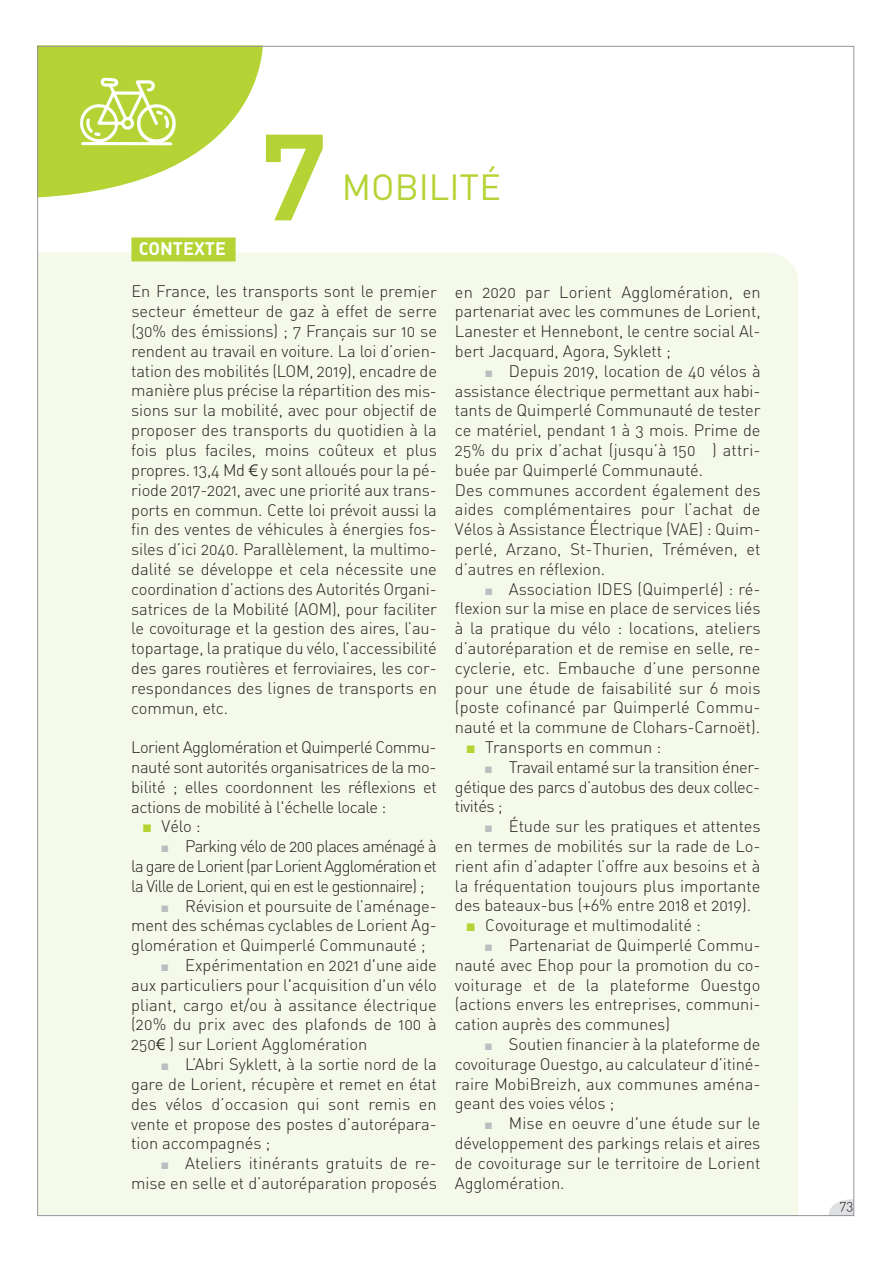
<style>
.page{position:relative;width:893px;height:1263px;background:#fff}
.page>*{position:absolute;margin:0;border:0;box-sizing:border-box;transform-origin:0 0}
.t1{font:120px "DIN Bold Alternate";color:#b5d334}
.t2{font:36px "DIN Regular Alternate";color:#b5d334}
.t3{font:18px "DIN Bold Alternate";color:#fff}
.t4{font:16.5px/19.8px "DIN Light Alternate";letter-spacing:-.005em;color:#231f20;text-align:justify}
.t5{font:16.5px "DIN Light Alternate";letter-spacing:-.045em;color:#231f20}
.t6{font:16.5px "DIN Light Alternate";letter-spacing:-.025em;color:#231f20}
.t7{font:16.5px "DIN Light Alternate";letter-spacing:-.03em;color:#231f20}
.t8{font:16.5px "DIN Light Alternate";letter-spacing:-.035em;color:#231f20}
.t9{font:13.5px "DIN Light Alternate";color:#231f20}
.s1{font-family:"Frutiger";font-weight:300}
.s2{font-family:"Monotype Sorts";font-size:10.5px;color:#b5d334}
.s3{font-family:"Monotype Sorts";font-size:9px;color:#bcbdc0}
</style>
<div class="page">
<div style="left:39px;top:252px;width:759px;height:962px;background:#f5f9e9"></div>
<svg style="left:829px;top:1199px;width:23px;height:15px"></svg>
<div style="left:131px;top:237px;width:105px;height:24px;background:#b5d334"></div>
<svg style="left:37px;top:45px;width:230px;height:152px"></svg>
<h1 class="t1" style="left:261px;top:121px;width:68px">7</h1>
<h2 class="t2" style="left:342px;top:174px;width:161px">MOBILITÉ</h2>
<p class="t3" style="left:139px;top:243px;width:89px">CONTEXTE</p>
<p class="t4" style="left:131px;top:284px;width:307px">En France, les transports sont le premier secteur émetteur de gaz à effet de serre (30% des émissions) ; 7 Français sur 10 se rendent au travail en voiture. La loi d’orien&shy;tation des mobilités (LOM, 2019), encadre de manière plus précise la répartition des mis&shy;sions sur la mobilité, avec pour objectif de proposer des transports du quotidien à la fois plus faciles, moins coûteux et plus propres. 13,4 Md <span class="s1">€</span> y sont alloués pour la pé&shy;riode 2017-2021, avec une priorité aux trans&shy;ports en commun. Cette loi prévoit aussi la fin des ventes de véhicules à énergies fos&shy;siles d’ici 2040. Parallèlement, la multimo&shy;dalité se développe et cela nécessite une coordination d’actions des Autorités Organi&shy;satrices de la Mobilité (AOM), pour faciliter le covoiturage et la gestion des aires, l’au&shy;topartage, la pratique du vélo, l’accessibilité des gares routières et ferroviaires, les cor&shy;respondances des lignes de transports en commun, etc.</p>
<p class="t8" style="left:131px;top:741px;width:307px">Lorient Agglomération et Quimperlé Commu-</p>
<p class="t6" style="left:131px;top:761px;width:307px">nauté sont autorités organisatrices de la mo-</p>
<p class="t4" style="left:131px;top:779px;width:307px">bilité ; elles coordonnent les réflexions et</p>
<p class="t6" style="left:131px;top:801px;width:257px">actions de mobilité à l'échelle locale :</p>
<p class="t4" style="left:143px;top:818px;width:59px"><span class="s2">N</span> Vélo :</p>
<p class="t5" style="left:162px;top:840px;width:277px"><span class="s3">N</span> Parking vélo de 200 places aménagé à</p>
<p class="t5" style="left:131px;top:860px;width:307px">la gare de Lorient (par Lorient Agglomération et</p>
<p class="t5" style="left:131px;top:880px;width:295px">la Ville de Lorient, qui en est le gestionnaire) ;</p>
<p class="t4" style="left:162px;top:898px;width:277px"><span class="s3">N</span> Révision et poursuite de l’aménage-</p>
<p class="t4" style="left:131px;top:917px;width:307px">ment des schémas cyclables de Lorient Ag-</p>
<p class="t4" style="left:131px;top:937px;width:296px">glomération et Quimperlé Communauté ;</p>
<p class="t4" style="left:162px;top:957px;width:277px"><span class="s3">N</span> Expérimentation en 2021 d'une aide</p>
<p class="t4" style="left:131px;top:977px;width:307px">aux particuliers pour l'acquisition d'un vélo</p>
<p class="t4" style="left:131px;top:997px;width:307px">pliant, cargo et/ou à assitance électrique</p>
<p class="t4" style="left:131px;top:1016px;width:307px">(20% du prix avec des plafonds de 100 à</p>
<p class="t4" style="left:131px;top:1036px;width:238px">250<span class="s1">€</span> ) sur Lorient Agglomération</p>
<p class="t4" style="left:162px;top:1056px;width:277px"><span class="s3">N</span> L’Abri Syklett, à la sortie nord de la</p>
<p class="t4" style="left:131px;top:1076px;width:307px">gare de Lorient, récupère et remet en état</p>
<p class="t4" style="left:131px;top:1096px;width:307px">des vélos d’occasion qui sont remis en</p>
<p class="t4" style="left:131px;top:1116px;width:307px">vente et propose des postes d’autorépara-</p>
<p class="t4" style="left:131px;top:1135px;width:141px">tion accompagnés ;</p>
<p class="t4" style="left:162px;top:1155px;width:277px"><span class="s3">N</span> Ateliers itinérants gratuits de re-</p>
<p class="t4" style="left:131px;top:1175px;width:307px">mise en selle et d’autoréparation proposés</p>
<p class="t4" style="left:455px;top:284px;width:307px">en 2020 par Lorient Agglomération, en partenariat avec les communes de Lorient, Lanester et Hennebont, le centre social Al&shy;bert Jacquard, Agora, Syklett ;</p>
<p class="t4" style="left:455px;top:363px;width:307px;text-align:left;text-indent:30px"><span class="s3">N</span> Depuis 2019, location de 40 vélos à assistance électrique permettant aux habi&shy;tants de Quimperlé Communauté de tester ce matériel, pendant 1 à 3 mois. Prime de 25% du prix d’achat (jusqu’à 150 ) attri&shy;buée par Quimperlé Communauté.<br>Des communes accordent également des aides complémentaires pour l’achat de Vélos à Assistance Électrique (VAE) : Quim&shy;perlé, Arzano, St-Thurien, Tréméven, et d’autres en réflexion.</p>
<p class="t4" style="left:485px;top:581px;width:277px"><span class="s3">N</span> Association IDES (Quimperlé) : ré-</p>
<p class="t4" style="left:455px;top:600px;width:307px">flexion sur la mise en place de services liés</p>
<p class="t4" style="left:455px;top:620px;width:307px">à la pratique du vélo : locations, ateliers</p>
<p class="t4" style="left:455px;top:640px;width:307px">d’autoréparation et de remise en selle, re-</p>
<p class="t4" style="left:455px;top:660px;width:307px">cyclerie, etc. Embauche d’une personne</p>
<p class="t4" style="left:455px;top:680px;width:307px">pour une étude de faisabilité sur 6 mois</p>
<p class="t4" style="left:455px;top:699px;width:307px">(poste cofinancé par Quimperlé Commu-</p>
<p class="t4" style="left:455px;top:719px;width:307px">nauté et la commune de Clohars-Carnoët).</p>
<p class="t4" style="left:467px;top:739px;width:196px"><span class="s2">N</span> Transports en commun :</p>
<p class="t6" style="left:485px;top:761px;width:276px"><span class="s3">N</span> Travail entamé sur la transition éner-</p>
<p class="t7" style="left:455px;top:781px;width:307px">gétique des parcs d’autobus des deux collec-</p>
<p class="t7" style="left:455px;top:801px;width:49px">tivités ;</p>
<p class="t4" style="left:485px;top:818px;width:277px"><span class="s3">N</span> Étude sur les pratiques et attentes</p>
<p class="t4" style="left:455px;top:838px;width:307px">en termes de mobilités sur la rade de Lo-</p>
<p class="t4" style="left:455px;top:858px;width:307px">rient afin d’adapter l’offre aux besoins et à</p>
<p class="t4" style="left:455px;top:878px;width:307px">la fréquentation toujours plus importante</p>
<p class="t4" style="left:455px;top:897px;width:298px">des bateaux-bus (+6% entre 2018 et 2019).</p>
<p class="t4" style="left:467px;top:917px;width:236px"><span class="s2">N</span> Covoiturage et multimodalité :</p>
<p class="t4" style="left:485px;top:937px;width:277px"><span class="s3">N</span> Partenariat de Quimperlé Commu-</p>
<p class="t4" style="left:455px;top:957px;width:307px">nauté avec Ehop pour la promotion du co-</p>
<p class="t4" style="left:455px;top:977px;width:307px">voiturage et de la plateforme Ouestgo</p>
<p class="t4" style="left:455px;top:996px;width:307px">(actions envers les entreprises, communi-</p>
<p class="t4" style="left:455px;top:1016px;width:217px">cation auprès des communes)</p>
<p class="t4" style="left:485px;top:1036px;width:277px"><span class="s3">N</span> Soutien financier à la plateforme de</p>
<p class="t4" style="left:455px;top:1056px;width:307px">covoiturage Ouestgo, au calculateur d’itiné-</p>
<p class="t4" style="left:455px;top:1076px;width:307px">raire MobiBreizh, aux communes aména-</p>
<p class="t4" style="left:455px;top:1095px;width:161px">geant des voies vélos ;</p>
<p class="t4" style="left:485px;top:1115px;width:277px"><span class="s3">N</span> Mise en oeuvre d'une étude sur le</p>
<p class="t4" style="left:455px;top:1135px;width:307px">développement des parkings relais et aires</p>
<p class="t4" style="left:455px;top:1155px;width:307px">de covoiturage sur le territoire de Lorient</p>
<p class="t4" style="left:455px;top:1175px;width:111px">Agglomération.</p>
<p class="t9" style="left:840px;top:1201px;width:15px">73</p>
</div>
